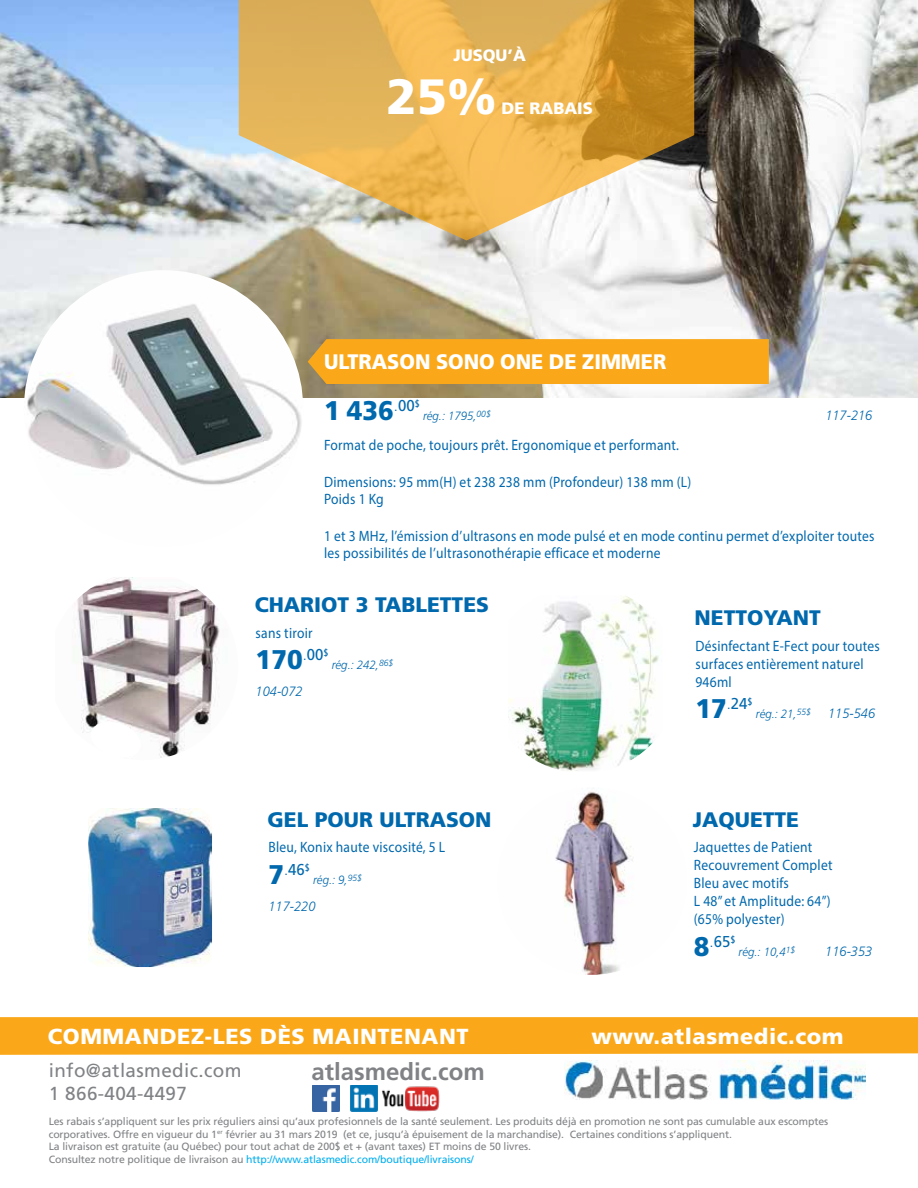
<style>
.page{position:relative;width:918px;height:1188px;background:#fff}
.page>*{position:absolute;margin:0;border:0;box-sizing:border-box;transform-origin:0 0}
.t1{font:900 49.5px "Frutiger";color:#fff}
.t2{font:900 27px "Frutiger";color:#0068ad;scale:.95 1}
.t3{font:700 24px "Frutiger";color:#808285}
.t4{font:900 21.75px "Frutiger";letter-spacing:.025em;color:#fff}
.t5{font:900 21px "Frutiger";color:#0068ad}
.t6{font:900 21px "Frutiger";color:#fff;scale:.95 1}
.t7{font:18.9px "Frutiger";letter-spacing:.02em;color:#808285}
.t8{font:900 16.5px "Frutiger";color:#fff}
.t9{font:15.75px "Frutiger";color:#0068ad;scale:.95 1}
.t10{font:15px/18px "Myriad Pro";letter-spacing:.02em;color:#0068ad;scale:.9 1}
.t11{font:italic 300 13.5px "Frutiger";color:#0068ad;scale:.95 1}
.t12{font:italic 300 12px "Frutiger";color:#0068ad;scale:.95 1}
.t13{font:10.5px/12.6px "Frutiger";letter-spacing:-.01em;color:#808285}
.s1{font-weight:900;font-size:27px}
.s2{font-weight:300}
.s3{color:#00aeef}
</style>
<div class="page">
<img style="left:0;top:0;width:918px;height:397px">
<div style="left:308px;top:339px;width:461px;height:45px;background:#faa819"></div>
<img style="left:564px;top:1060px;width:301px;height:40px">
<img style="left:312px;top:1086px;width:28px;height:26px">
<img style="left:350px;top:1086px;width:28px;height:26px">
<img style="left:24px;top:270px;width:279px;height:215px">
<img style="left:77px;top:577px;width:143px;height:181px">
<img style="left:508px;top:596px;width:151px;height:175px">
<img style="left:555px;top:791px;width:78px;height:184px">
<img style="left:88px;top:808px;width:124px;height:159px">
<svg style="left:88px;top:719px;width:55px;height:39px"></svg>
<svg style="left:239px;top:0;width:455px;height:241px;background:#e1b76b"></svg>
<div style="left:0;top:1017px;width:918px;height:38px;background:#faa819"></div>
<img style="left:381px;top:1086px;width:59px;height:26px">
<h3 class="t8" style="left:453px;top:46px;width:74px">JUSQU’À</h3>
<h1 class="t1" style="left:386px;top:67px;width:112px">25%</h1>
<h3 class="t8" style="left:502px;top:98px;width:93px">DE RABAIS</h3>
<h3 class="t6" style="left:324px;top:349px;width:362px">ULTRASON SONO ONE DE ZIMMER</h3>
<h2 class="t2" style="left:324px;top:394px;width:102px">1 436<sup>.</sup><sup>00</sup><sup>$</sup></h2>
<p class="t12" style="left:423px;top:409px;width:73px">rég.: 1795,<sup>00$</sup></p>
<p class="t11" style="left:825px;top:407px;width:51px">117-216</p>
<h3 class="t10" style="left:324px;top:435px;width:396px">Format de poche, toujours prêt. Ergonomique et performant.</h3>
<h3 class="t10" style="left:324px;top:474px;width:410px;line-height:16.5px">Dimensions: 95 mm(H) et 238 238 mm (Profondeur) 138 mm (L)<br>Poids 1 Kg</h3>
<h3 class="t10" style="left:324px;top:528px;width:613px;line-height:16.5px">1 et 3 MHz, l’émission d’ultrasons en mode pulsé et en mode continu permet d’exploiter toutes les possibilités de l’ultrasonothérapie efficace et moderne</h3>
<h3 class="t5" style="left:255px;top:592px;width:236px">CHARIOT 3 TABLETTES</h3>
<h3 class="t10" style="left:256px;top:623px;width:65px">sans tiroir</h3>
<h2 class="t2" style="left:256px;top:643px;width:78px">170<sup>.</sup><sup>00</sup><sup>$</sup></h2>
<p class="t12" style="left:332px;top:658px;width:66px">rég.: 242,<sup>86$</sup></p>
<p class="t11" style="left:256px;top:684px;width:51px">104-072</p>
<h3 class="t5" style="left:268px;top:807px;width:226px">GEL POUR ULTRASON</h3>
<h3 class="t10" style="left:268px;top:838px;width:198px">Bleu, Konix haute viscosité, 5 L</h3>
<h3 class="t9" style="left:268px;top:860px;width:45px"><span class="s1">7</span><span class="s2">.</span>46<sup>$</sup></h3>
<p class="t12" style="left:313px;top:873px;width:53px">rég.: 9,<sup>95$</sup></p>
<p class="t11" style="left:268px;top:898px;width:51px">117-220</p>
<h3 class="t5" style="left:695px;top:605px;width:128px">NETTOYANT</h3>
<h3 class="t10" style="left:695px;top:636px;width:206px">Désinfectant E-Fect pour toutes surfaces entièrement naturel<br>946ml</h3>
<h2 class="t2" style="left:695px;top:692px;width:62px">17<sup>.</sup><sup>24</sup><sup>$</sup></h2>
<p class="t12" style="left:756px;top:707px;width:60px">rég.: 21,<sup>55$</sup></p>
<p class="t11" style="left:828px;top:706px;width:51px">115-546</p>
<h3 class="t5" style="left:693px;top:807px;width:108px">JAQUETTE</h3>
<h3 class="t10" style="left:694px;top:838px;width:156px">Jaquettes de Patient<br>Recouvrement Complet<br>Bleu avec motifs<br>L 48” et Amplitude: 64”) (65% polyester)</h3>
<h3 class="t9" style="left:694px;top:932px;width:45px"><span class="s1">8</span><span class="s2">.</span>65<sup>$</sup></h3>
<p class="t12" style="left:739px;top:945px;width:61px">rég.: 10,4<sup>1$</sup></p>
<p class="t11" style="left:825px;top:943px;width:51px">116-353</p>
<h3 class="t4" style="left:48px;top:1023px;width:422px">COMMANDEZ-LES DÈS MAINTENANT</h3>
<h3 class="t4" style="left:592px;top:1023px;width:254px">www.atlasmedic.com</h3>
<h3 class="t7" style="left:49px;top:1059px;width:194px">info@atlasmedic.com</h3>
<h3 class="t3" style="left:311px;top:1057px;width:175px">atlasmedic.com</h3>
<h3 class="t7" style="left:49px;top:1082px;width:140px">1 866-404-4497</h3>
<p class="t13" style="left:49px;top:1115px;width:781px">Les rabais s’appliquent sur les prix réguliers ainsi qu’aux profesionnels de la santé seulement. Les produits déjà en promotion ne sont pas cumulable aux escomptes corporatives. Offre en vigueur du 1<sup>er</sup> février au 31 mars 2019 (et ce, jusqu’à épuisement de la marchandise). Certaines conditions s’appliquent.<br>La livraison est gratuite (au Québec) pour tout achat de 200$ et + (avant taxes) ET moins de 50 livres.<br>Consultez notre politique de livraison au <span class="s3">http://www.atlasmedic.com/boutique/livraisons/</span></p>
</div>
